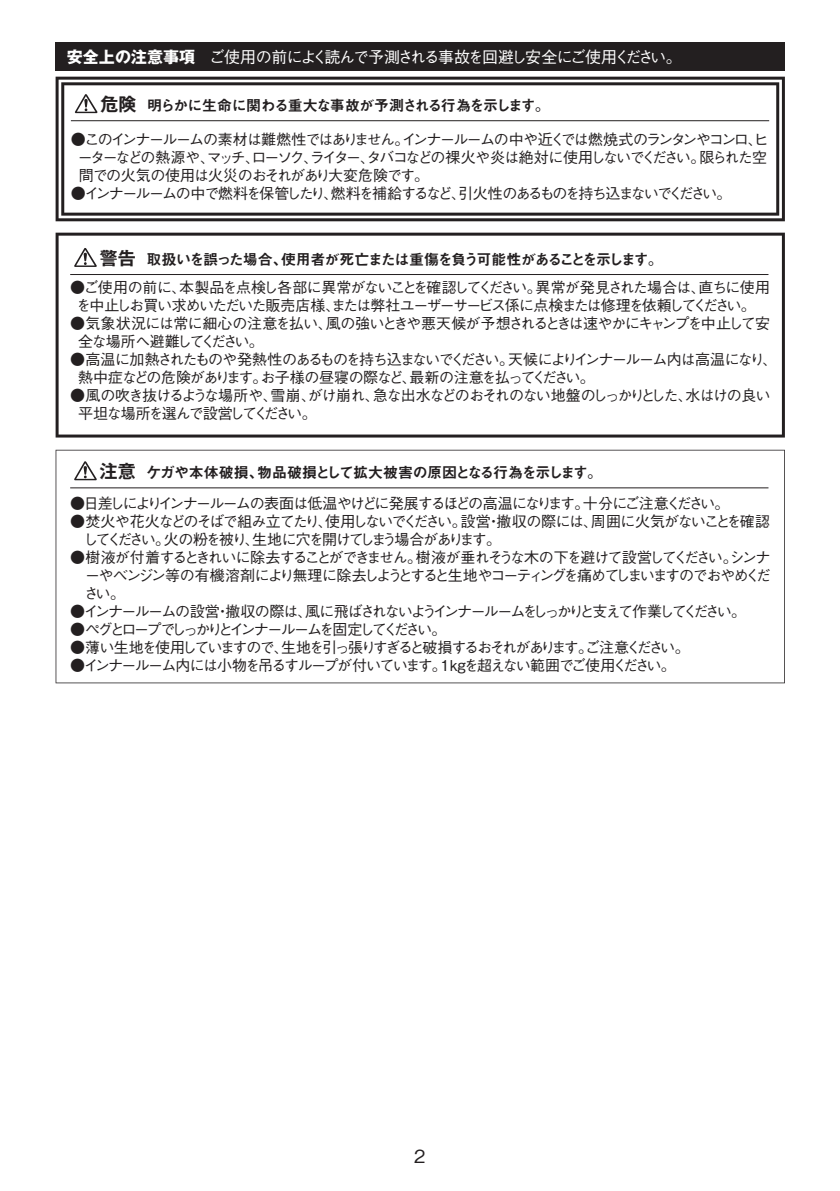
<style>
.page{position:relative;width:840px;height:1191px;background:#fff}
.page>*{position:absolute;margin:0;border:0;box-sizing:border-box;transform-origin:0 0}
.t1{font:500 18px "Gothic BBB Pro";color:#231f20}
.t2{font:500 16px "Gothic BBB Pro";letter-spacing:-.105em;color:#fff}
.t3{font:500 15px/18px "Gothic BBB Pro";letter-spacing:-.115em;color:#231f20;text-align:justify}
.t4{font:500 15px/18px "Gothic BBB Pro";letter-spacing:-.095em;color:#231f20}
.t5{font:15px "Midashi Go Pro MB31";letter-spacing:-.095em;color:#231f20}
.t6{font:500 15px/18px "Gothic BBB Pro";letter-spacing:-.09em;color:#231f20}
.t7{font:500 15px/18px "Gothic BBB Pro";letter-spacing:-.08em;color:#231f20}
.t8{font:500 15px "Gothic BBB Pro";letter-spacing:-.145em;color:#231f20}
.t9{font:15px "Midashi Go Pro MB31";letter-spacing:-.05em;color:#231f20}
.t10{font:500 15px "Gothic BBB Pro";letter-spacing:-.195em;color:#231f20}
.s1{font-family:"Gothic MB101 Pro";font-weight:700}
.s2{font-family:"Gothic MB101 Pro De";font-weight:700;font-size:18px}
</style>
<div class="page">
<div style="left:56px;top:43px;width:728px;height:28px;background:#231f20"></div>
<svg style="left:56px;top:77px;width:728px;height:144px"></svg>
<svg style="left:61px;top:82px;width:717px;height:134px"></svg>
<svg style="left:75px;top:94px;width:23px;height:19px"></svg>
<hr style="left:71px;top:120px;width:697px;height:1px;background:#231f20">
<svg style="left:56px;top:233px;width:728px;height:204px"></svg>
<svg style="left:74px;top:248px;width:23px;height:19px"></svg>
<hr style="left:70px;top:274px;width:698px;height:1px;background:#231f20">
<svg style="left:56px;top:450px;width:728px;height:233px"></svg>
<svg style="left:74px;top:461px;width:23px;height:19px"></svg>
<hr style="left:70px;top:487px;width:698px;height:1px;background:#231f20">
<p class="t2" style="left:67px;top:44px;width:616px"><span class="s1">安全上の注意事項</span> ご使用の前によく読んで予測される事故を回避し安全にご使用ください。</p>
<p class="t5" style="left:100px;top:93px;width:451px"><span class="s2">危険</span> 明らかに生命に関わる重大な事故が予測される行為を示します。</p>
<p class="t3" style="left:78px;top:129px;width:692px;text-indent:-7px">●このインナールームの素材は難燃性ではありません。インナールームの中や近くでは燃焼式のランタンやコンロ、ヒーターなどの熱源や、マッチ、ローソク、ライター、タバコなどの裸火や炎は絶対に使用しないでください。限られた空間での火気の使用は火災のおそれがあり大変危険です。</p>
<p class="t3" style="left:71px;top:183px;width:662px">●インナールームの中で燃料を保管したり、燃料を補給するなど、引火性のあるものを持ち込まないでください。</p>
<p class="t5" style="left:100px;top:247px;width:564px"><span class="s2">警告</span> 取扱いを誤った場合、使用者が死亡または重傷を負う可能性があることを示します。</p>
<p class="t3" style="left:70px;top:277px;width:701px;text-align:center">●ご使用の前に、本製品を点検し各部に異常がないことを確認してください。異常が発見された場合は、直ちに使用を中止しお買い求めいただいた販売店様、または弊社ユーザーサービス係に点検または修理を依頼してください。</p>
<p class="t7" style="left:78px;top:313px;width:693px;text-indent:-8px">●気象状況には常に細心の注意を払い、風の強いときや悪天候が予想されるときは速やかにキャンプを中止して安全な場所へ避難してください。</p>
<p class="t4" style="left:78px;top:349px;width:700px;text-indent:-8px">●高温に加熱されたものや発熱性のあるものを持ち込まないでください。天候によりインナールーム内は高温になり、熱中症などの危険があります。お子様の昼寝の際など、最新の注意を払ってください。</p>
<p class="t6" style="left:78px;top:385px;width:693px;text-indent:-8px">●風の吹き抜けるような場所や、雪崩、がけ崩れ、急な出水などのおそれのない地盤のしっかりとした、水はけの良い平坦な場所を選んで設営してください。</p>
<p class="t9" style="left:100px;top:460px;width:503px"><span class="s2">注意</span> ケガや本体破損、物品破損として拡大被害の原因となる行為を示します。</p>
<p class="t3" style="left:70px;top:492px;width:660px">●日差しによりインナールームの表面は低温やけどに発展するほどの高温になります。十分にご注意ください。</p>
<p class="t3" style="left:83px;top:510px;width:688px;text-indent:-13px">●焚火や花火などのそばで組み立てたり、使用しないでください。設営・撤収の際には、周囲に火気がないことを確認してください。火の粉を被り、生地に穴を開けてしまう場合があります。</p>
<p class="t3" style="left:84px;top:546px;width:688px;text-indent:-14px">●樹液が付着するときれいに除去することができません。樹液が垂れそうな木の下を避けて設営してください。シンナーやベンジン等の有機溶剤により無理に除去しようとすると生地やコーティングを痛めてしまいますのでおやめください。</p>
<p class="t3" style="left:70px;top:600px;width:677px">●インナールームの設営・撤収の際は、風に飛ばされないようインナールームをしっかりと支えて作業してください。</p>
<p class="t10" style="left:70px;top:617px;width:377px">●ペグとロープでしっかりとインナールームを固定してください。</p>
<p class="t8" style="left:70px;top:635px;width:620px">●薄い生地を使用していますので、生地を引っ張りすぎると破損するおそれがあります。ご注意ください。</p>
<p class="t3" style="left:70px;top:654px;width:607px">●インナールーム内には小物を吊るすループが付いています。1kgを超えない範囲でご使用ください。</p>
<p class="t1" style="left:414px;top:1141px;width:13px">2</p>
</div>
